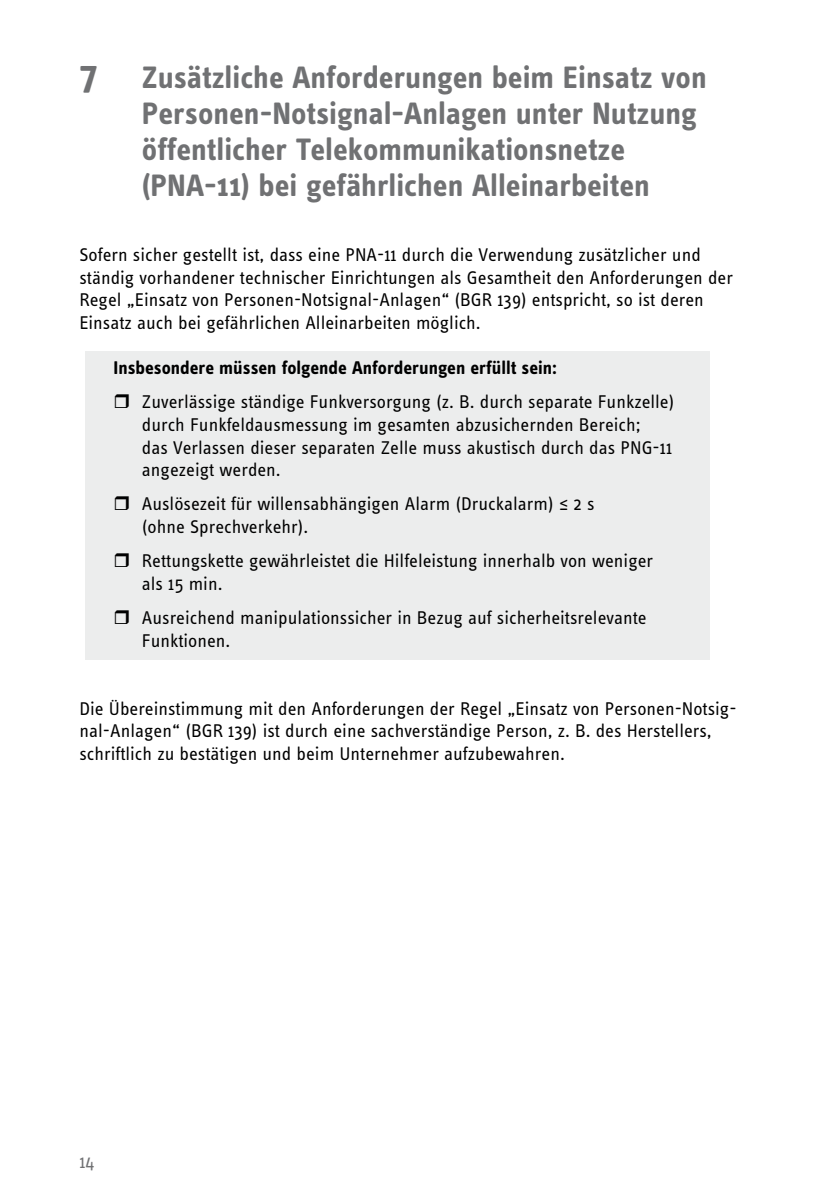
<style>
.page{position:relative;width:840px;height:1191px;background:#fff}
.page>*{position:absolute;margin:0;border:0;box-sizing:border-box;transform-origin:0 0}
.t1{font:700 32px/36px "Info OT Text";color:#707173}
.t2{font:19px/22.6px "Info OT Text";color:#000}
.t3{font:700 19px "Info OT Text";color:#000}
.t4{font:19px "Info OT Text";color:#707173}
.s1{font-size:40px}
</style>
<div class="page">
<div style="left:85px;top:351px;width:624px;height:308px;background:#eceded"></div>
<h1 class="t1" style="left:142px;top:59px;width:566px;text-indent:-62px"><span class="s1">7</span> Zusätzliche Anforderungen beim Einsatz von Personen-Notsignal-Anlagen unter Nutzung öffentlicher Telekommunikationsnetze (PNA-11) bei gefährlichen Alleinarbeiten</h1>
<p class="t2" style="left:79px;top:243px;width:654px">Sofern sicher gestellt ist, dass eine PNA-11 durch die Verwendung zusätzlicher und ständig vorhandener technischer Einrichtungen als Gesamtheit den Anforderungen der Regel „Einsatz von Personen-Notsignal-Anlagen“ (BGR 139) entspricht, so ist deren Einsatz auch bei gefährlichen Alleinarbeiten möglich.</p>
<p class="t3" style="left:113px;top:356px;width:445px">Insbesondere müssen folgende Anforderungen erfüllt sein:</p>
<p class="t2" style="left:142px;top:390px;width:533px">Zuverlässige ständige Funkversorgung (z. B. durch separate Funkzelle) durch Funkfeldausmessung im gesamten abzusichernden Bereich;<br>das Verlassen dieser separaten Zelle muss akustisch durch das PNG-11 angezeigt werden.</p>
<p class="t2" style="left:142px;top:492px;width:454px">Auslösezeit für willensabhängigen Alarm (Druckalarm) ≤ 2 s (ohne Sprechverkehr).</p>
<p class="t2" style="left:142px;top:549px;width:512px">Rettungskette gewährleistet die Hilfeleistung innerhalb von weniger als 15 min.</p>
<p class="t2" style="left:142px;top:606px;width:506px">Ausreichend manipulationssicher in Bezug auf sicherheitsrelevante<br>Funktionen.</p>
<p class="t2" style="left:79px;top:696px;width:658px">Die Übereinstimmung mit den Anforderungen der Regel „Einsatz von Personen-Notsig&shy;nal-Anlagen“ (BGR 139) ist durch eine sachverständige Person, z. B. des Herstellers, schriftlich zu bestätigen und beim Unternehmer aufzubewahren.</p>
<p class="t4" style="left:79px;top:1150px;width:17px">14</p>
</div>
